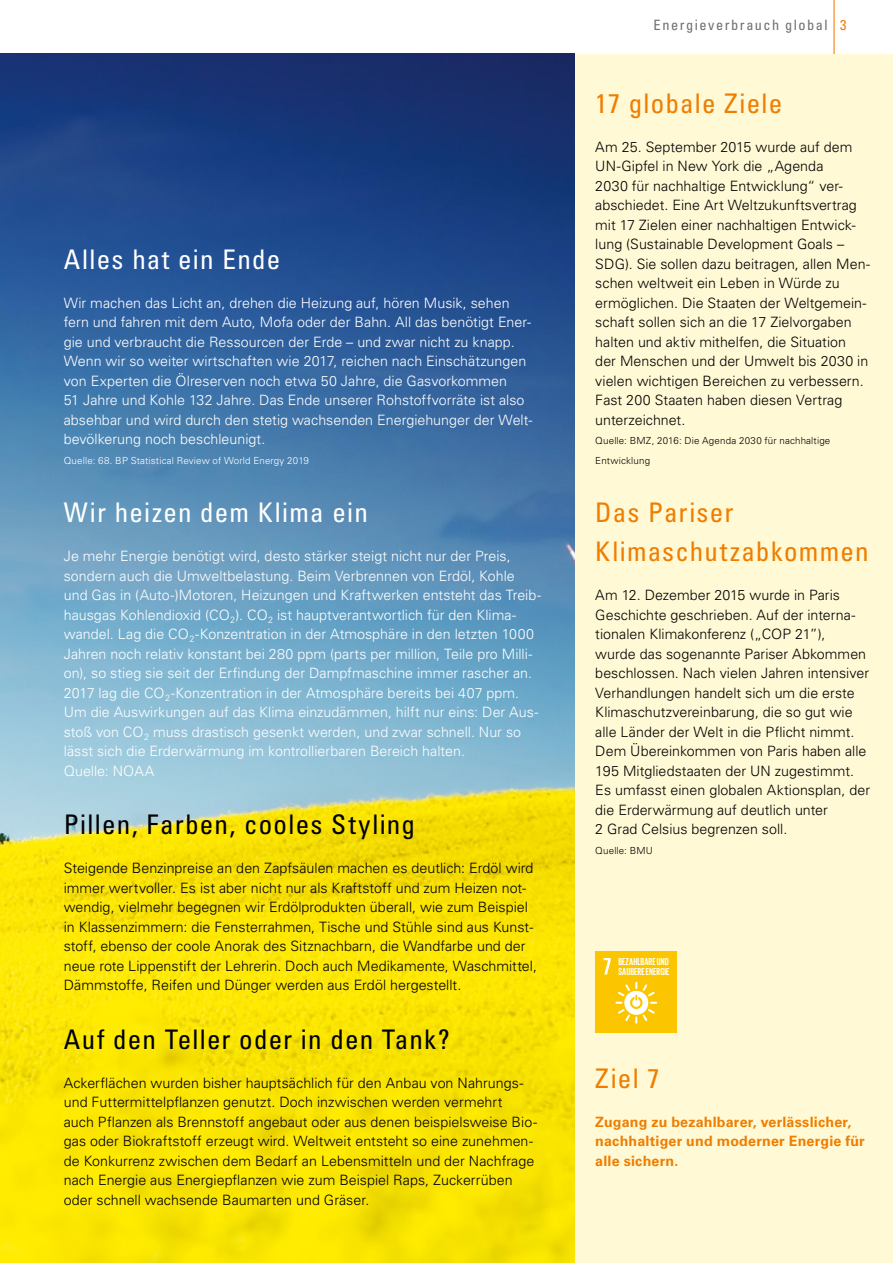
<style>
.page{position:relative;width:893px;height:1263px;background:#fff}
.page>*{position:absolute;margin:0;border:0;box-sizing:border-box;transform-origin:0 0}
.TH_Absatzformate_H3_Headline_18pt{font:condensed 27px "Univers LT Pro";letter-spacing:.045em;color:#000}
.TH_Absatzformate_H3_Headline_18pt-2{font:condensed 27px "Univers LT Pro";letter-spacing:.045em;color:#fff}
.TH_Absatzformate_H3_Headline_18pt-3{font:condensed 27px/39px "Univers LT Pro";letter-spacing:.045em;color:#ef7d00}
.Heft_H3_Headline_Marginalspalte_18pt{font:condensed 27px "Univers LT Pro";letter-spacing:.045em;color:#ef7d00}
.TH_Absatzformate_P_Fließtext{font:300 14.25px/19.5px "Univers LT Pro 45";color:#000}
.TH_Absatzformate_P_Fließtext-2{font:300 14.25px/19.5px "Univers LT Pro 45";color:#fff}
.Heft_P_Fließtext_Marginalspalte{font:300 14.25px/19.5px "Univers LT Pro 45";color:#000}
.TH_Absatzformate_P_Fließtext_Marginalspa{font:700 14.25px/19.5px "Univers LT Pro 65";letter-spacing:.015em;color:#ef7d00}
.t1{font:condensed 14.25px "Univers LT Pro";letter-spacing:.11em;color:#706f6f}
.t2{font:700 10.2px/9.6px "Giorgio Sans";letter-spacing:.01em;color:#fff}
.Heft_P_Quelle_6_5pt{font:300 9.75px/19.5px "Univers LT Pro 45";letter-spacing:.015em;color:#000}
.TH_Absatzformate_P_Quelle_Verweis-6_5pt{font:300 9.75px "Univers LT Pro 45";letter-spacing:.015em;color:#fff}
.TH_Absatzformate_P_Quelle_Verweis-6_5pt-2{font:300 9.75px "Univers LT Pro 45";letter-spacing:.015em;color:#000}
.s1{color:#ef7d00}
</style>
<div class="page">
<hr style="left:833px;top:0;width:2px;height:54px;background:#ef7d00">
<div style="left:574px;top:54px;width:319px;height:1209px;background:#fff9d5"></div>
<img style="left:0;top:54px;width:574px;height:1209px">
<div style="left:595px;top:951px;width:82px;height:82px;background:#fbc500"></div>
<svg style="left:604px;top:958px;width:7px;height:16px"></svg>
<svg style="left:615px;top:982px;width:42px;height:42px"></svg>
<h3 class="TH_Absatzformate_H3_Headline_18pt-2" style="left:64px;top:242px;width:218px">Alles hat ein Ende</h3>
<p class="TH_Absatzformate_P_Fließtext-2" style="left:64px;top:293px;width:470px">Wir machen das Licht an, drehen die Heizung auf, hören Musik, sehen fern und fahren mit dem Auto, Mofa oder der Bahn. All das benötigt Ener&shy;gie und verbraucht die Ressourcen der Erde – und zwar nicht zu knapp.<br>Wenn wir so weiter wirtschaften wie 2017, reichen nach Einschätzungen von Experten die Ölreserven noch etwa 50 Jahre, die Gasvorkommen<br>51 Jahre und Kohle 132 Jahre. Das Ende unserer Rohstoffvorräte ist also absehbar und wird durch den stetig wachsenden Energiehunger der Welt&shy;bevölkerung noch beschleunigt.</p>
<p class="TH_Absatzformate_P_Quelle_Verweis-6_5pt" style="left:64px;top:454px;width:247px">Quelle: 68. BP Statistical Review of World Energy 2019</p>
<h3 class="TH_Absatzformate_H3_Headline_18pt-2" style="left:64px;top:495px;width:306px">Wir heizen dem Klima ein</h3>
<p class="TH_Absatzformate_P_Fließtext-2" style="left:64px;top:546px;width:479px">Je mehr Energie benötigt wird, desto stärker steigt nicht nur der Preis, sondern auch die Umweltbelastung. Beim Verbrennen von Erdöl, Kohle und Gas in (Auto-)Motoren, Heizungen und Kraftwerken entsteht das Treib&shy;hausgas Kohlendioxid (CO<sub>2</sub>). CO<sub>2</sub> ist hauptverantwortlich für den Klima&shy;wandel. Lag die CO<sub>2</sub>-Konzentration in der Atmosphäre in den letzten 1000<br>Jahren noch relativ konstant bei 280 ppm (parts per million, Teile pro Milli&shy;on), so stieg sie seit der Erfindung der Dampfmaschine immer rascher an.<br>2017 lag die CO<sub>2</sub>-Konzentration in der Atmosphäre bereits bei 407 ppm.<br>Um die Auswirkungen auf das Klima einzudämmen, hilft nur eins: Der Aus&shy;stoß von CO<sub>2</sub> muss drastisch gesenkt werden, und zwar schnell. Nur so lässt sich die Erderwärmung im kontrollierbaren Bereich halten.</p>
<p class="TH_Absatzformate_P_Fließtext-2" style="left:64px;top:761px;width:92px">Quelle: NOAA</p>
<h3 class="TH_Absatzformate_H3_Headline_18pt" style="left:64px;top:807px;width:353px">Pillen, Farben, cooles Styling</h3>
<p class="TH_Absatzformate_P_Fließtext" style="left:64px;top:858px;width:475px">Steigende Benzinpreise an den Zapfsäulen machen es deutlich: Erdöl wird immer wertvoller. Es ist aber nicht nur als Kraftstoff und zum Heizen not&shy;wendig, vielmehr begegnen wir Erdölprodukten überall, wie zum Beispiel in Klassenzimmern: die Fensterrahmen, Tische und Stühle sind aus Kunst&shy;stoff, ebenso der coole Anorak des Sitznachbarn, die Wandfarbe und der neue rote Lippenstift der Lehrerin. Doch auch Medikamente, Waschmittel, Dämmstoffe, Reifen und Dünger werden aus Erdöl hergestellt.</p>
<h3 class="TH_Absatzformate_H3_Headline_18pt" style="left:64px;top:1022px;width:387px">Auf den Teller oder in den Tank?</h3>
<p class="TH_Absatzformate_P_Fließtext" style="left:64px;top:1073px;width:475px">Ackerflächen wurden bisher hauptsächlich für den Anbau von Nahrungs&shy;und Futtermittelpflanzen genutzt. Doch inzwischen werden vermehrt<br>auch Pflanzen als Brennstoff angebaut oder aus denen beispielsweise Bio&shy;gas oder Biokraftstoff erzeugt wird. Weltweit entsteht so eine zunehmen&shy;de Konkurrenz zwischen dem Bedarf an Lebensmitteln und der Nachfrage nach Energie aus Energiepflanzen wie zum Beispiel Raps, Zuckerrüben oder schnell wachsende Baumarten und Gräser.</p>
<p class="t1" style="left:653px;top:16px;width:195px">Energieverbrauch global <span class="s1">3</span></p>
<h3 class="Heft_H3_Headline_Marginalspalte_18pt" style="left:595px;top:86px;width:189px">17 globale Ziele</h3>
<p class="Heft_P_Fließtext_Marginalspalte" style="left:595px;top:137px;width:276px">Am 25. September 2015 wurde auf dem UN-Gipfel in New York die „Agenda<br>2030 für nachhaltige Entwicklung“ ver&shy;abschiedet. Eine Art Weltzukunftsvertrag mit 17 Zielen einer nachhaltigen Entwick&shy;lung (Sustainable Development Goals – SDG). Sie sollen dazu beitragen, allen Men&shy;schen weltweit ein Leben in Würde zu ermöglichen. Die Staaten der Weltgemein&shy;schaft sollen sich an die 17 Zielvorgaben halten und aktiv mithelfen, die Situation der Menschen und der Umwelt bis 2030 in vielen wichtigen Bereichen zu verbessern.<br>Fast 200 Staaten haben diesen Vertrag unterzeichnet.</p>
<p class="Heft_P_Quelle_6_5pt" style="left:595px;top:431px;width:237px">Quelle: BMZ, 2016: Die Agenda 2030 für nachhaltige<br>Entwicklung</p>
<h3 class="TH_Absatzformate_H3_Headline_18pt-3" style="left:595px;top:492px;width:275px">Das Pariser<br>Klimaschutzabkommen</h3>
<p class="TH_Absatzformate_P_Fließtext" style="left:595px;top:585px;width:276px">Am 12. Dezember 2015 wurde in Paris Geschichte geschrieben. Auf der interna&shy;tionalen Klimakonferenz („COP 21”),<br>wurde das sogenannte Pariser Abkommen beschlossen. Nach vielen Jahren intensiver Verhandlungen handelt sich um die erste Klimaschutzvereinbarung, die so gut wie alle Länder der Welt in die Pflicht nimmt.<br>Dem Übereinkommen von Paris haben alle 195 Mitgliedstaaten der UN zugestimmt.<br>Es umfasst einen globalen Aktionsplan, der die Erderwärmung auf deutlich unter<br>2 Grad Celsius begrenzen soll.</p>
<p class="TH_Absatzformate_P_Quelle_Verweis-6_5pt-2" style="left:595px;top:844px;width:59px">Quelle: BMU</p>
<p class="t2" style="left:618px;top:956px;width:53px">BEZAHLBARE UND<br>SAUBERE ENERGIE</p>
<h3 class="TH_Absatzformate_H3_Headline_18pt-3" style="left:595px;top:1058px;width:66px">Ziel 7</h3>
<p class="TH_Absatzformate_P_Fließtext_Marginalspa" style="left:595px;top:1112px;width:271px">Zugang zu bezahlbarer, verlässlicher, nachhaltiger und moderner Energie für alle sichern.</p>
</div>
